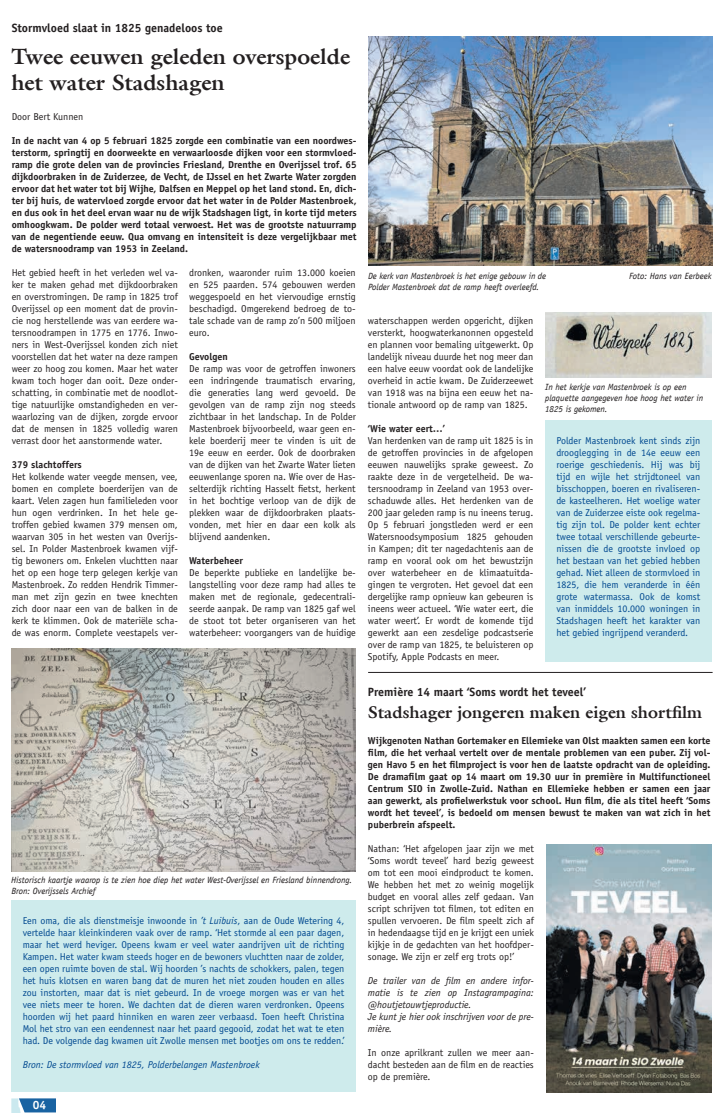
<style>
.page{position:relative;width:723px;height:1120px;background:#fff}
.page>*{position:absolute;margin:0;border:0;box-sizing:border-box;transform-origin:0 0}
.t1{font:700 22px/26.4px "Galliard LT";color:#231f20}
.t2{font:700 17px "Galliard LT";color:#231f20}
.t3{font:700 12px "Officina Sans Std";color:#231f20}
.t4{font:700 12px "Officina Sans Std";color:#fff}
.t5{font:10px/12px "Officina Sans Std";color:#231f20;text-align:justify}
.t6{font:10px/12px "Officina Sans Std";color:#014990;text-align:justify}
.t7{font:700 10px/12px "Officina Sans Std";color:#231f20;text-align:justify}
.t8{font:italic 10px/12px "Officina Sans Std";color:#231f20}
.t9{font:italic 10px "Officina Sans Std";color:#014990}
.t10{font:italic 9px/10.8px "Officina Sans LT";color:#231f20}
.s1{font-style:italic}
</style>
<div class="page">
<svg style="left:11px;top:1098px;width:45px;height:14px"></svg>
<img style="left:545px;top:312px;width:166px;height:65px">
<img style="left:11px;top:648px;width:345px;height:223px">
<img style="left:368px;top:36px;width:344px;height:229px">
<div style="left:545px;top:420px;width:166px;height:241px;background:#ceebec"></div>
<div style="left:11px;top:900px;width:345px;height:192px;background:#ceebec"></div>
<hr style="left:368px;top:672px;width:344px;height:1px;background:#231f20">
<img style="left:546px;top:844px;width:165px;height:248px">
<p class="t3" style="left:12px;top:20px;width:213px">Stormvloed slaat in 1825 genadeloos toe</p>
<h1 class="t1" style="left:11px;top:43px;width:340px">Twee eeuwen geleden overspoelde het water Stadshagen</h1>
<p class="t5" style="left:12px;top:111px;width:73px">Door Bert Kunnen</p>
<p class="t7" style="left:12px;top:134px;width:346px">In de nacht van 4 op 5 februari 1825 zorgde een combinatie van een noordwes&shy;terstorm, springtij en doorweekte en verwaarloosde dijken voor een stormvloed&shy;ramp die grote delen van de provincies Friesland, Drenthe en Overijssel trof. 65 dijkdoorbraken in de Zuiderzee, de Vecht, de IJssel en het Zwarte Water zorgden ervoor dat het water tot bij Wijhe, Dalfsen en Meppel op het land stond. En, dich&shy;ter bij huis, de watervloed zorgde ervoor dat het water in de Polder Mastenbroek, en dus ook in het deel ervan waar nu de wijk Stadshagen ligt, in korte tijd meters omhoogkwam. De polder werd totaal verwoest. Het was de grootste natuurramp van de negentiende eeuw. Qua omvang en intensiteit is deze vergelijkbaar met de watersnoodramp van 1953 in Zeeland.</p>
<p class="t5" style="left:12px;top:267px;width:168px">Het gebied heeft in het verleden wel va&shy;ker te maken gehad met dijkdoorbraken en overstromingen. De ramp in 1825 trof Overijssel op een moment dat de provin&shy;cie nog herstellende was van eerdere wa&shy;tersnoodrampen in 1775 en 1776. Inwo&shy;ners in West-Overijssel konden zich niet voorstellen dat het water na deze rampen weer zo hoog zou komen. Maar het water kwam toch hoger dan ooit. Deze onder&shy;schatting, in combinatie met de noodlot&shy;tige natuurlijke omstandigheden en ver&shy;waarlozing van de dijken, zorgde ervoor dat de mensen in 1825 volledig waren verrast door het aanstormende water.</p>
<p class="t7" style="left:12px;top:458px;width:72px">379 slachtoffers</p>
<p class="t5" style="left:12px;top:471px;width:168px">Het kolkende water veegde mensen, vee, bomen en complete boerderijen van de kaart. Velen zagen hun familieleden voor hun ogen verdrinken. In het hele ge&shy;troffen gebied kwamen 379 mensen om, waarvan 305 in het westen van Overijs&shy;sel. In Polder Mastenbroek kwamen vijf&shy;tig bewoners om. Enkelen vluchtten naar het op een hoge terp gelegen kerkje van Mastenbroek. Zo redden Hendrik Timmer&shy;man met zijn gezin en twee knechten zich door naar een van de balken in de kerk te klimmen. Ook de materiële scha&shy;de was enorm. Complete veestapels ver-</p>
<p class="t5" style="left:189px;top:267px;width:168px">dronken, waaronder ruim 13.000 koeien en 525 paarden. 574 gebouwen werden weggespoeld en het viervoudige ernstig beschadigd. Omgerekend bedroeg de to&shy;tale schade van de ramp zo’n 500 miljoen euro.</p>
<p class="t7" style="left:189px;top:350px;width:40px">Gevolgen</p>
<p class="t5" style="left:189px;top:363px;width:168px">De ramp was voor de getroffen inwoners een indringende traumatisch ervaring, die generaties lang werd gevoeld. De gevolgen van de ramp zijn nog steeds zichtbaar in het landschap. In de Polder Mastenbroek bijvoorbeeld, waar geen en&shy;kele boerderij meer te vinden is uit de 19e eeuw en eerder. Ook de doorbraken van de dijken van het Zwarte Water lieten eeuwenlange sporen na. Wie over de Has&shy;selterdijk richting Hasselt fietst, herkent in het bochtige verloop van de dijk de plekken waar de dijkdoorbraken plaats&shy;vonden, met hier en daar een kolk als blijvend aandenken.</p>
<p class="t7" style="left:189px;top:554px;width:55px">Waterbeheer</p>
<p class="t5" style="left:189px;top:567px;width:168px">De beperkte publieke en landelijke be&shy;langstelling voor deze ramp had alles te maken met de regionale, gedecentrali&shy;seerde aanpak. De ramp van 1825 gaf wel de stoot tot beter organiseren van het waterbeheer: voorgangers van de huidige</p>
<p class="t10" style="left:11px;top:874px;width:343px">Historisch kaartje waarop is te zien hoe diep het water West-Overijssel en Friesland binnendrong.</p>
<p class="t10" style="left:11px;top:886px;width:86px">Bron: Overijssels Archief</p>
<p class="t6" style="left:23px;top:915px;width:323px">Een oma, die als dienstmeisje inwoonde in <span class="s1">’t Luibuis</span>, aan de Oude Wetering 4, vertelde haar kleinkinderen vaak over de ramp. ‘Het stormde al een paar dagen, maar het werd heviger. Opeens kwam er veel water aandrijven uit de richting Kampen. Het water kwam steeds hoger en de bewoners vluchtten naar de zolder, een open ruimte boven de stal. Wij hoorden ’s nachts de schokkers, palen, tegen het huis klotsen en waren bang dat de muren het niet zouden houden en alles zou instorten, maar dat is niet gebeurd. In de vroege morgen was er van het vee niets meer te horen. We dachten dat de dieren waren verdronken. Opeens hoorden wij het paard hinniken en waren zeer verbaasd. Toen heeft Christina Mol het stro van een eendennest naar het paard gegooid, zodat het wat te eten had. De volgende dag kwamen uit Zwolle mensen met bootjes om ons te redden.’</p>
<p class="t9" style="left:23px;top:1059px;width:238px">Bron: De stormvloed van 1825, Polderbelangen Mastenbroek</p>
<p class="t4" style="left:33px;top:1097px;width:15px">04</p>
<p class="t10" style="left:368px;top:271px;width:179px">De kerk van Mastenbroek is het enige gebouw in de<br>Polder Mastenbroek dat de ramp heeft overleefd.</p>
<p class="t10" style="left:629px;top:271px;width:84px">Foto: Hans van Eerbeek</p>
<p class="t5" style="left:368px;top:315px;width:167px">waterschappen werden opgericht, dijken versterkt, hoogwaterkanonnen opgesteld en plannen voor bemaling uitgewerkt. Op landelijk niveau duurde het nog meer dan een halve eeuw voordat ook de landelijke overheid in actie kwam. De Zuiderzeewet van 1918 was na bijna een eeuw het na&shy;tionale antwoord op de ramp van 1825.</p>
<p class="t7" style="left:368px;top:422px;width:79px">‘Wie water eert…’</p>
<p class="t5" style="left:368px;top:435px;width:167px">Van herdenken van de ramp uit 1825 is in de getroffen provincies in de afgelopen eeuwen nauwelijks sprake geweest. Zo raakte deze in de vergetelheid. De wa&shy;tersnoodramp in Zeeland van 1953 over&shy;schaduwde alles. Het herdenken van de 200 jaar geleden ramp is nu ineens terug.<br>Op 5 februari jongstleden werd er een Watersnoodsymposium 1825 gehouden in Kampen; dit ter nagedachtenis aan de ramp en vooral ook om het bewustzijn over waterbeheer en de klimaatuitda&shy;gingen te vergroten. Het gevoel dat een dergelijke ramp opnieuw kan gebeuren is ineens weer actueel. ‘Wie water eert, die water weert’. Er wordt de komende tijd gewerkt aan een zesdelige podcastserie over de ramp van 1825, te beluisteren op Spotify, Apple Podcasts en meer.</p>
<p class="t3" style="left:368px;top:684px;width:220px">Première 14 maart ‘Soms wordt het teveel’</p>
<h2 class="t2" style="left:368px;top:701px;width:336px">Stadshager jongeren maken eigen shortfilm</h2>
<p class="t7" style="left:368px;top:734px;width:344px">Wijkgenoten Nathan Gortemaker en Ellemieke van Olst maakten samen een korte film, die het verhaal vertelt over de mentale problemen van een puber. Zij vol&shy;gen Havo 5 en het filmproject is voor hen de laatste opdracht van de opleiding.<br>De dramafilm gaat op 14 maart om 19.30 uur in première in Multifunctioneel Centrum SIO in Zwolle-Zuid. Nathan en Ellemieke hebben er samen een jaar aan gewerkt, als profielwerkstuk voor school. Hun film, die als titel heeft ‘Soms wordt het teveel’, is bedoeld om mensen bewust te maken van wat zich in het puberbrein afspeelt.</p>
<p class="t5" style="left:368px;top:843px;width:167px">Nathan: ‘Het afgelopen jaar zijn we met ‘Soms wordt teveel’ hard bezig geweest om tot een mooi eindproduct te komen.<br>We hebben het met zo weinig mogelijk budget en vooral alles zelf gedaan. Van script schrijven tot filmen, tot editen en spullen vervoeren. De film speelt zich af in hedendaagse tijd en je krijgt een uniek kijkje in de gedachten van het hoofdper&shy;sonage. We zijn er zelf erg trots op!’</p>
<p class="t8" style="left:368px;top:975px;width:167px">De trailer van de film en andere infor&shy;matie is te zien op Instagrampagina: @houtjetouwtjeproductie.<br>Je kunt je hier ook inschrijven voor de pre&shy;mière.</p>
<p class="t5" style="left:368px;top:1047px;width:167px">In onze aprilkrant zullen we meer aan&shy;dacht besteden aan de film en de reacties op de première.</p>
<p class="t10" style="left:545px;top:381px;width:160px">In het kerkje van Mastenbroek is op een plaquette aangegeven hoe hoog het water in<br>1825 is gekomen.</p>
<p class="t6" style="left:556px;top:435px;width:145px">Polder Mastenbroek kent sinds zijn drooglegging in de 14e eeuw een roerige geschiedenis. Hij was bij tijd en wijle het strijdtoneel van bisschoppen, boeren en rivaliseren&shy;de kasteelheren. Het woelige water van de Zuiderzee eiste ook regelma&shy;tig zijn tol. De polder kent echter twee totaal verschillende gebeurte&shy;nissen die de grootste invloed op het bestaan van het gebied hebben gehad. Niet alleen de stormvloed in 1825, die hem veranderde in één grote watermassa. Ook de komst van inmiddels 10.000 woningen in Stadshagen heeft het karakter van het gebied ingrijpend veranderd.</p>
</div>
